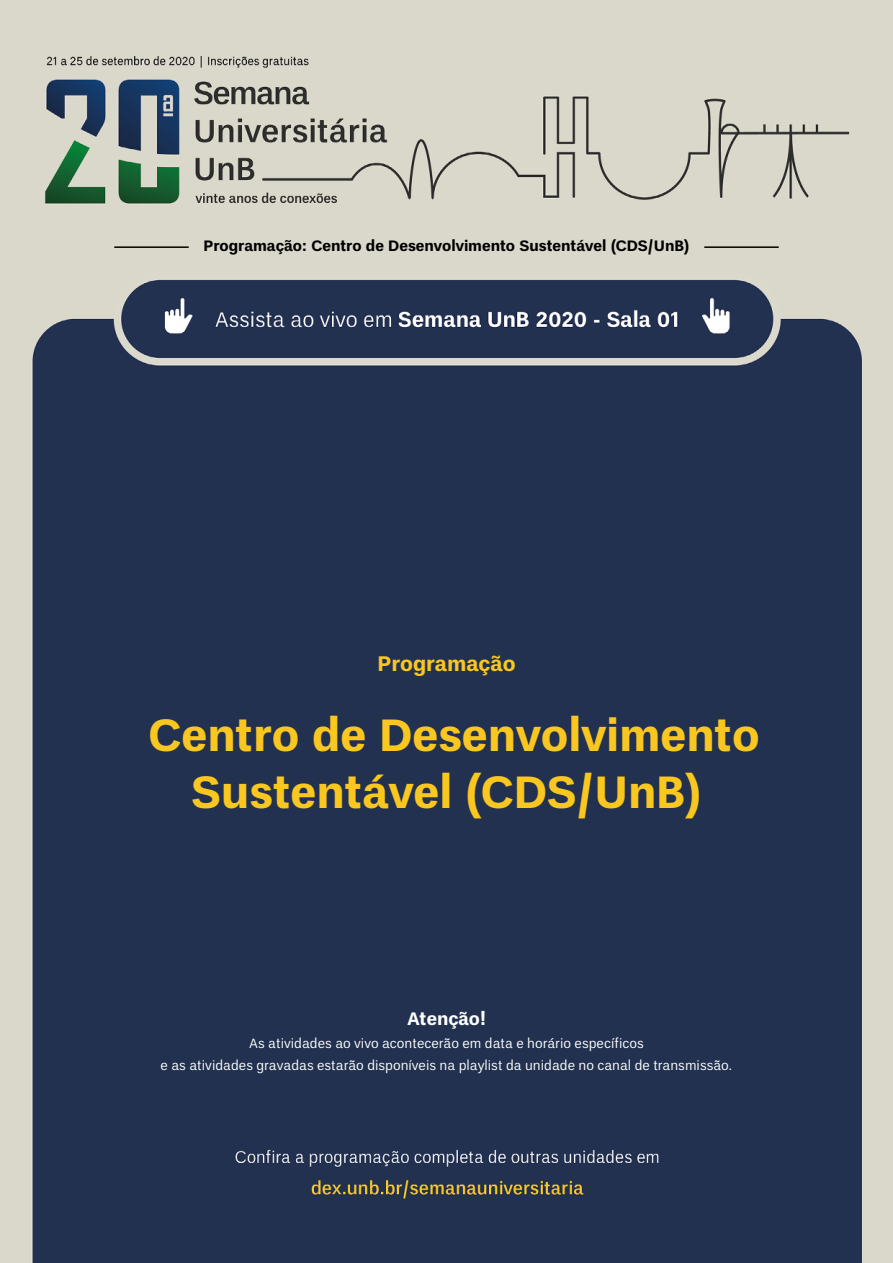
<style>
.page{position:relative;width:893px;height:1263px;background:#fff}
.page>*{position:absolute;margin:0;border:0;box-sizing:border-box;transform-origin:0 0}
.t1{font:700 45px/57px "Un B Pro";color:#f9c71f;text-align:center}
.t2{font:700 21px "Un B Pro";color:#f9c71f}
.t3{font:700 18px "Un B Pro";color:#fff}
.t4{font:700 15px "Un B Pro";color:#000}
.t5{font:13.5px/22.5px "Un B Pro";color:#fff;text-align:center}
</style>
<div class="page">
<img style="left:0;top:0;width:893px;height:1263px">
<hr style="left:704px;top:246px;width:75px;height:2px;background:#000">
<hr style="left:114px;top:246px;width:75px;height:2px;background:#000">
<p class="t4" style="left:203px;top:237px;width:488px">Programação: Centro de Desenvolvimento Sustentável (CDS/UnB)</p>
<h2 class="t2" style="left:377px;top:652px;width:140px">Programação</h2>
<h1 class="t1" style="left:148px;top:707px;width:613px">Centro de Desenvolvimento<br>Sustentável (CDS/UnB)</h1>
<h3 class="t3" style="left:407px;top:1008px;width:80px">Atenção!</h3>
<p class="t5" style="left:161px;top:1032px;width:573px">As atividades ao vivo acontecerão em data e horário específicos<br>e as atividades gravadas estarão disponíveis na playlist da unidade no canal de transmissão.</p>
</div>
